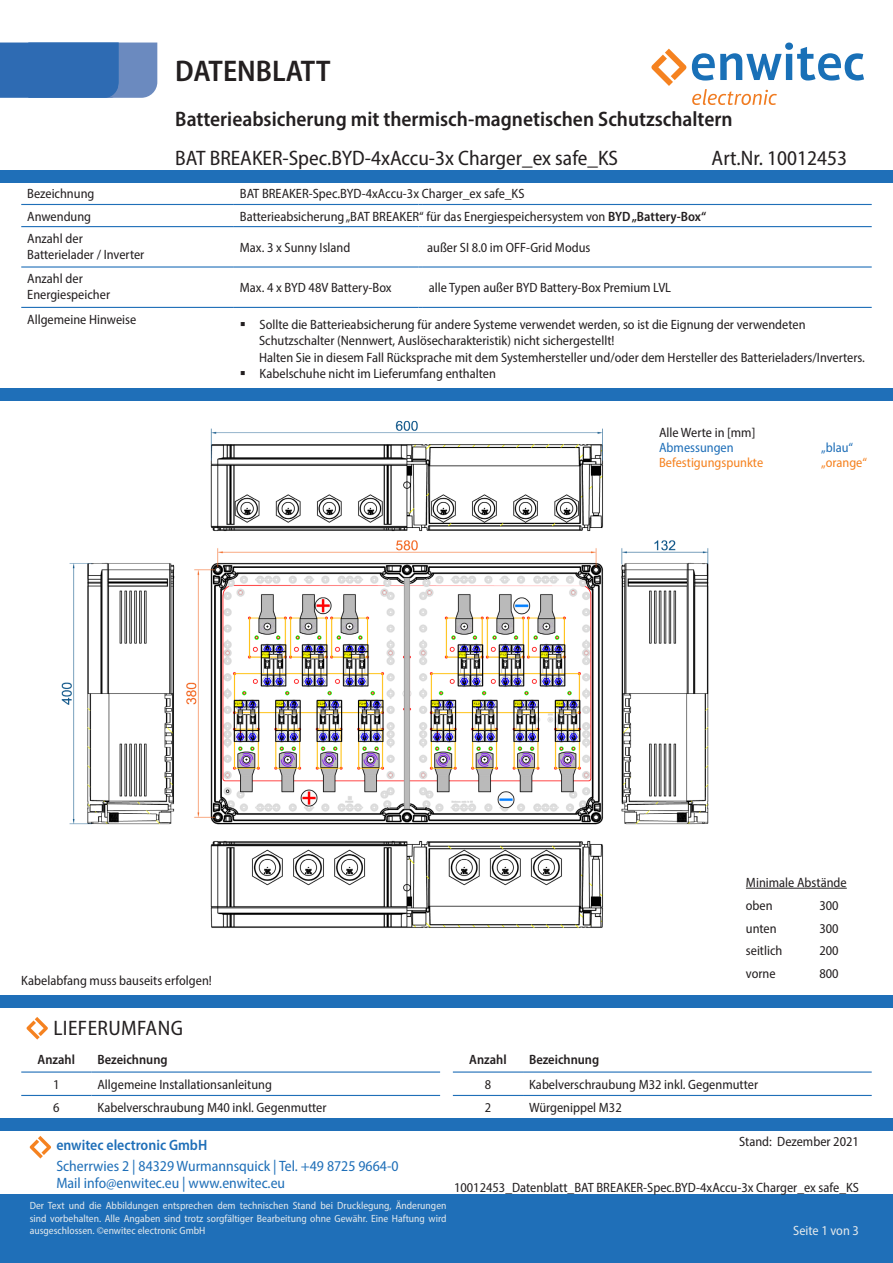
<style>
.page{position:relative;width:893px;height:1263px;background:#fff}
.page>*{position:absolute;margin:0;border:0;box-sizing:border-box;transform-origin:0 0}
.t1{font:600 semi-condensed 30px "Myriad Pro";color:#231f20}
.t2{font:semi-condensed 21px "Myriad Pro";color:#231f20}
.t3{font:600 semi-condensed 21px "Myriad Pro";color:#231f20}
.t4{font:semi-condensed 21px "Myriad Pro";letter-spacing:.02em;color:#231f20}
.t5{font:semi-condensed 15px/16.5px "Myriad Pro";color:#1f6fb8}
.t6{font:600 semi-condensed 15px "Myriad Pro";color:#1f6fb8}
.t7{font:semi-condensed 13.5px "Myriad Pro";color:#231f20}
.t8{font:600 semi-condensed 13.5px "Myriad Pro";color:#231f20}
.t9{font:semi-condensed 13.5px "Myriad Pro";color:#f58220}
.t10{font:semi-condensed 13.5px "Myriad Pro";color:#1f6fb8}
.t11{font:semi-condensed 13.5px "Myriad Pro";color:#e3e9ec}
.t12{font:semi-condensed 10.5px/12.6px "Myriad Pro";color:#e3e9ec;text-align:justify}
.s1{font-weight:600}
</style>
<div class="page">
<div style="left:0;top:1195px;width:893px;height:68px;background:#1f6fb8"></div>
<svg style="left:692px;top:89px;width:85px;height:16px"></svg>
<svg style="left:692px;top:43px;width:172px;height:38px"></svg>
<svg style="left:651px;top:49px;width:35px;height:37px"></svg>
<div style="left:0;top:170px;width:893px;height:13px;background:#1f6fb8"></div>
<svg style="left:30px;top:1136px;width:21px;height:22px"></svg>
<div style="left:0;top:1118px;width:893px;height:12px;background:#1f6fb8"></div>
<svg style="left:0;top:43px;width:157px;height:55px;background:#3e73b6"></svg>
<img style="left:61px;top:420px;width:648px;height:508px">
<hr style="left:746px;top:888px;width:101px;height:1px;background:#231f20">
<hr style="left:21px;top:204px;width:213px;height:1px;background:#1f6fb8">
<hr style="left:234px;top:204px;width:184px;height:1px;background:#1f6fb8">
<hr style="left:423px;top:204px;width:449px;height:1px;background:#1f6fb8">
<hr style="left:21px;top:226px;width:213px;height:1px;background:#1f6fb8">
<hr style="left:234px;top:226px;width:184px;height:1px;background:#1f6fb8">
<hr style="left:423px;top:226px;width:449px;height:1px;background:#1f6fb8">
<hr style="left:21px;top:266px;width:213px;height:2px;background:#1f6fb8">
<hr style="left:234px;top:266px;width:184px;height:2px;background:#1f6fb8">
<hr style="left:423px;top:266px;width:449px;height:2px;background:#1f6fb8">
<hr style="left:21px;top:307px;width:213px;height:1px;background:#1f6fb8">
<hr style="left:234px;top:307px;width:184px;height:1px;background:#1f6fb8">
<hr style="left:423px;top:307px;width:449px;height:1px;background:#1f6fb8">
<div style="left:0;top:388px;width:893px;height:13px;background:#1f6fb8"></div>
<div style="left:0;top:995px;width:893px;height:12px;background:#1f6fb8"></div>
<svg style="left:27px;top:1017px;width:21px;height:22px"></svg>
<hr style="left:21px;top:1095px;width:70px;height:1px;background:#1f6fb8">
<hr style="left:91px;top:1095px;width:349px;height:1px;background:#1f6fb8">
<hr style="left:453px;top:1095px;width:70px;height:1px;background:#1f6fb8">
<hr style="left:523px;top:1095px;width:349px;height:1px;background:#1f6fb8">
<hr style="left:21px;top:1071px;width:70px;height:1px;background:#1f6fb8">
<hr style="left:91px;top:1071px;width:349px;height:1px;background:#1f6fb8">
<hr style="left:453px;top:1071px;width:70px;height:1px;background:#1f6fb8">
<hr style="left:523px;top:1071px;width:349px;height:1px;background:#1f6fb8">
<h1 class="t1" style="left:175px;top:53px;width:157px">DATENBLATT</h1>
<h2 class="t3" style="left:175px;top:106px;width:559px">Batterieabsicherung mit thermisch-magnetischen Schutzschaltern</h2>
<h2 class="t2" style="left:175px;top:145px;width:444px">BAT BREAKER-Spec.BYD-4xAccu-3x Charger_ex safe_KS</h2>
<h2 class="t2" style="left:712px;top:145px;width:137px">Art.Nr. 10012453</h2>
<p class="t7" style="left:27px;top:186px;width:69px">Bezeichnung</p>
<p class="t7" style="left:240px;top:186px;width:286px">BAT BREAKER-Spec.BYD-4xAccu-3x Charger_ex safe_KS</p>
<p class="t7" style="left:27px;top:208px;width:65px">Anwendung</p>
<p class="t7" style="left:240px;top:208px;width:468px">Batterieabsicherung „BAT BREAKER“ für das Energiespeichersystem von <span class="s1">BYD „Battery-Box“</span></p>
<p class="t7" style="left:27px;top:230px;width:57px">Anzahl der</p>
<p class="t7" style="left:27px;top:246px;width:119px">Batterielader / Inverter</p>
<p class="t7" style="left:240px;top:239px;width:112px">Max. 3 x Sunny Island</p>
<p class="t7" style="left:427px;top:239px;width:165px">außer SI 8.0 im OFF-Grid Modus</p>
<p class="t7" style="left:27px;top:270px;width:57px">Anzahl der</p>
<p class="t7" style="left:27px;top:287px;width:84px">Energiespeicher</p>
<p class="t7" style="left:240px;top:279px;width:153px">Max. 4 x BYD 48V Battery-Box</p>
<p class="t7" style="left:429px;top:279px;width:244px">alle Typen außer BYD Battery-Box Premium LVL</p>
<p class="t7" style="left:27px;top:311px;width:111px">Allgemeine Hinweise</p>
<p class="t7" style="left:240px;top:316px;width:567px">▪ Sollte die Batterieabsicherung für andere Systeme verwendet werden, so ist die Eignung der verwendeten</p>
<p class="t7" style="left:259px;top:333px;width:357px">Schutzschalter (Nennwert, Auslösecharakteristik) nicht sichergestellt!</p>
<p class="t7" style="left:259px;top:349px;width:607px">Halten Sie in diesem Fall Rücksprache mit dem Systemhersteller und/oder dem Hersteller des Batterieladers/Inverters.</p>
<p class="t7" style="left:240px;top:365px;width:258px">▪ Kabelschuhe nicht im Lieferumfang enthalten</p>
<p class="t7" style="left:659px;top:424px;width:98px">Alle Werte in [mm]</p>
<p class="t10" style="left:659px;top:439px;width:76px">Abmessungen</p>
<p class="t10" style="left:821px;top:439px;width:34px">„blau“</p>
<p class="t9" style="left:659px;top:454px;width:106px">Befestigungspunkte</p>
<p class="t9" style="left:821px;top:454px;width:47px">„orange“</p>
<p class="t7" style="left:746px;top:874px;width:102px">Minimale Abstände</p>
<p class="t7" style="left:746px;top:897px;width:28px">oben</p>
<p class="t7" style="left:819px;top:897px;width:21px">300</p>
<p class="t7" style="left:746px;top:920px;width:32px">unten</p>
<p class="t7" style="left:819px;top:920px;width:21px">300</p>
<p class="t7" style="left:746px;top:942px;width:38px">seitlich</p>
<p class="t7" style="left:819px;top:942px;width:21px">200</p>
<p class="t7" style="left:746px;top:965px;width:31px">vorne</p>
<p class="t7" style="left:819px;top:965px;width:21px">800</p>
<p class="t7" style="left:21px;top:972px;width:192px">Kabelabfang muss bauseits erfolgen!</p>
<p class="t4" style="left:53px;top:1015px;width:131px">LIEFERUMFANG</p>
<p class="t8" style="left:38px;top:1051px;width:39px">Anzahl</p>
<p class="t8" style="left:97px;top:1051px;width:72px">Bezeichnung</p>
<p class="t8" style="left:469px;top:1051px;width:39px">Anzahl</p>
<p class="t8" style="left:529px;top:1051px;width:72px">Bezeichnung</p>
<p class="t7" style="left:53px;top:1076px;width:8px">1</p>
<p class="t7" style="left:97px;top:1076px;width:176px">Allgemeine Installationsanleitung</p>
<p class="t7" style="left:485px;top:1076px;width:8px">8</p>
<p class="t7" style="left:529px;top:1076px;width:231px">Kabelverschraubung M32 inkl. Gegenmutter</p>
<p class="t7" style="left:53px;top:1099px;width:8px">6</p>
<p class="t7" style="left:97px;top:1099px;width:231px">Kabelverschraubung M40 inkl. Gegenmutter</p>
<p class="t7" style="left:485px;top:1099px;width:8px">2</p>
<p class="t7" style="left:529px;top:1099px;width:94px">Würgenippel M32</p>
<p class="t6" style="left:56px;top:1136px;width:152px">enwitec electronic GmbH</p>
<p class="t5" style="left:56px;top:1158px;width:344px">Scherrwies 2 | 84329 Wurmannsquick | Tel. +49 8725 9664-0<br>Mail info@enwitec.eu | www.enwitec.eu</p>
<p class="t12" style="left:30px;top:1199px;width:418px">Der Text und die Abbildungen entsprechen dem technischen Stand bei Drucklegung, Änderungen sind vorbehalten. Alle Angaben sind trotz sorgfältiger Bearbeitung ohne Gewähr. Eine Haftung wird ausgeschlossen. ©enwitec electronic GmbH</p>
<p class="t7" style="left:739px;top:1133px;width:121px">Stand: Dezember 2021</p>
<p class="t7" style="left:454px;top:1179px;width:406px">10012453_Datenblatt_BAT BREAKER-Spec.BYD-4xAccu-3x Charger_ex safe_KS</p>
<p class="t11" style="left:793px;top:1222px;width:67px">Seite 1 von 3</p>
</div>
